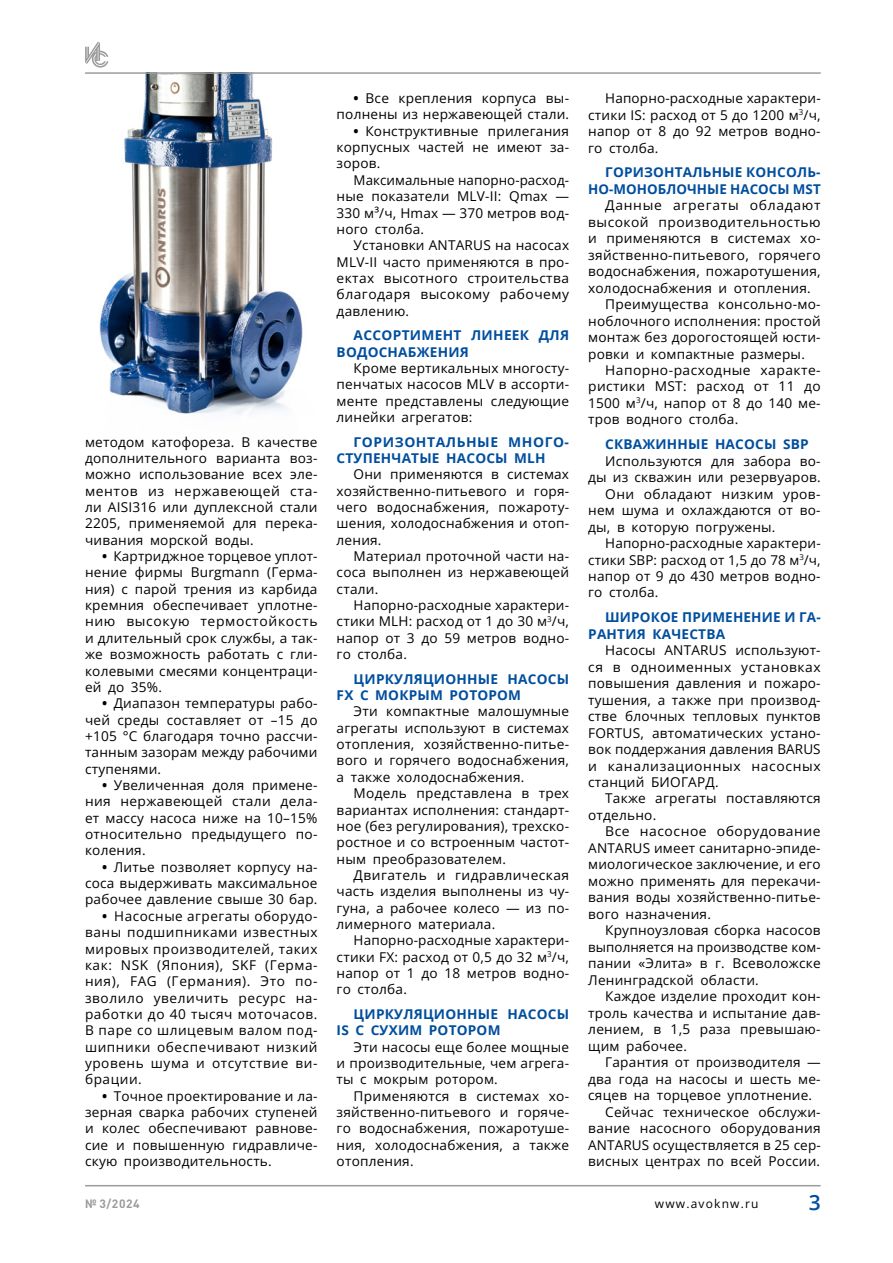
<style>
.page{position:relative;width:893px;height:1263px;background:#fff}
.page>*{position:absolute;margin:0;border:0;box-sizing:border-box;transform-origin:0 0}
.t1{font:600 21px "Open Sans";color:#004e9e}
.t2{font:13.5px/16.4px "Open Sans";letter-spacing:.015em;color:#000;text-align:justify}
.t3{font:700 13.5px/16.4px "Open Sans";letter-spacing:.015em;color:#004e9e}
.t4{font:13.5px "Open Sans";letter-spacing:.035em;color:#000}
.t5{font:13.5px "Open Sans";letter-spacing:.05em;color:#000}
.t6{font:12px "Open Sans";letter-spacing:.1em;color:#000}
.t7{font:700 12px "DIN Pro";color:#9c9c9d}
.s1{font-weight:700}
</style>
<div class="page">
<img style="left:99px;top:74px;width:204px;height:340px">
<svg style="left:85px;top:42px;width:23px;height:26px"></svg>
<hr style="left:85px;top:1185px;width:736px;height:1px;background:#9c9c9d">
<hr style="left:85px;top:72px;width:736px;height:2px;background:#9c9c9d">
<p class="t2" style="left:85px;top:433px;width:234px">методом катофореза. В качестве дополнительного варианта воз&shy;можно использование всех эле&shy;ментов из нержавеющей ста&shy;ли AISI316 или дуплексной стали 2205, применяемой для перека&shy;чивания морской воды.</p>
<p class="t2" style="left:85px;top:548px;width:234px;text-indent:17px"><span class="s1">•</span> Картриджное торцевое уплот&shy;нение фирмы Burgmann (Герма&shy;ния) с парой трения из карбида кремния обеспечивает уплотне&shy;нию высокую термостойкость и длительный срок службы, а так&shy;же возможность работать с гли&shy;колевыми смесями концентраци&shy;ей до 35%.</p>
<p class="t2" style="left:85px;top:695px;width:234px;text-indent:17px"><span class="s1">•</span> Диапазон температуры рабо&shy;чей среды составляет от –15 до +105 °C благодаря точно рассчи&shy;танным зазорам между рабочими ступенями.</p>
<p class="t2" style="left:85px;top:776px;width:234px;text-indent:17px"><span class="s1">•</span> Увеличенная доля примене&shy;ния нержавеющей стали дела&shy;ет массу насоса ниже на 10–15% относительно предыдущего по&shy;коления.</p>
<p class="t2" style="left:85px;top:858px;width:234px;text-indent:17px"><span class="s1">•</span> Литье позволяет корпусу на&shy;соса выдерживать максимальное рабочее давление свыше 30 бар.</p>
<p class="t2" style="left:85px;top:907px;width:234px;text-indent:17px"><span class="s1">•</span> Насосные агрегаты оборудо&shy;ваны подшипниками известных мировых производителей, таких как: NSK (Япония), SKF (Герма&shy;ния), FAG (Германия). Это по&shy;зволило увеличить ресурс на&shy;работки до 40 тысяч моточасов.<br>В паре со шлицевым валом под&shy;шипники обеспечивают низкий уровень шума и отсутствие ви&shy;брации.</p>
<p class="t2" style="left:85px;top:1087px;width:234px;text-indent:17px"><span class="s1">•</span> Точное проектирование и ла&shy;зерная сварка рабочих ступеней и колес обеспечивают равнове&shy;сие и повышенную гидравличе&shy;скую производительность.</p>
<p class="t2" style="left:337px;top:90px;width:234px;text-align:right"><span class="s1">•</span> Все крепления корпуса вы&shy;полнены из нержавеющей стали.</p>
<p class="t2" style="left:337px;top:122px;width:234px;text-indent:17px"><span class="s1">•</span> Конструктивные прилегания корпусных частей не имеют за&shy;зоров.</p>
<p class="t2" style="left:337px;top:171px;width:234px;text-indent:17px">Максимальные напорно-расход&shy;ные показатели MLV-II: Qmax — 330 м³/ч, Hmax — 370 метров вод&shy;ного столба.</p>
<p class="t2" style="left:337px;top:237px;width:234px;text-indent:17px">Установки ANTARUS на насосах MLV-II часто применяются в про&shy;ектах высотного строительства благодаря высокому рабочему давлению.</p>
<p class="t3" style="left:337px;top:327px;width:234px;text-indent:17px">АССОРТИМЕНТ ЛИНЕЕК ДЛЯ<br>ВОДОСНАБЖЕНИЯ</p>
<p class="t2" style="left:337px;top:359px;width:234px;text-indent:17px">Кроме вертикальных многосту&shy;пенчатых насосов MLV в ассорти&shy;менте представлены следующие линейки агрегатов:</p>
<p class="t3" style="left:337px;top:433px;width:234px;text-indent:17px">ГОРИЗОНТАЛЬНЫЕ МНОГО-<br>СТУПЕНЧАТЫЕ НАСОСЫ MLH</p>
<p class="t2" style="left:337px;top:466px;width:234px;text-indent:17px">Они применяются в системах хозяйственно-питьевого и горя&shy;чего водоснабжения, пожароту&shy;шения, холодоснабжения и отоп&shy;ления.</p>
<p class="t2" style="left:337px;top:548px;width:234px;text-indent:17px">Материал проточной части на&shy;соса выполнен из нержавеющей стали.</p>
<p class="t2" style="left:337px;top:597px;width:234px;text-indent:17px">Напорно-расходные характери&shy;стики MLH: расход от 1 до 30 м<sup>3</sup>/ч, напор от 3 до 59 метров водно&shy;го столба.</p>
<p class="t3" style="left:337px;top:670px;width:234px;text-indent:17px">ЦИРКУЛЯЦИОННЫЕ НАСОСЫ<br>FX С МОКРЫМ РОТОРОМ</p>
<p class="t2" style="left:337px;top:703px;width:234px;text-indent:17px">Эти компактные малошумные агрегаты используют в системах отопления, хозяйственно-питье&shy;вого и горячего водоснабжения, а также холодоснабжения.</p>
<p class="t2" style="left:337px;top:785px;width:234px;text-indent:17px">Модель представлена в трех вариантах исполнения: стандарт&shy;ное (без регулирования), трехско&shy;ростное и со встроенным частот&shy;ным преобразователем.</p>
<p class="t2" style="left:337px;top:866px;width:234px;text-indent:17px">Двигатель и гидравлическая часть изделия выполнены из чу&shy;гуна, а рабочее колесо — из по&shy;лимерного материала.</p>
<p class="t2" style="left:337px;top:932px;width:234px;text-indent:17px">Напорно-расходные характери&shy;стики FX: расход от 0,5 до 32 м<sup>3</sup>/ч, напор от 1 до 18 метров водно&shy;го столба.</p>
<p class="t3" style="left:337px;top:1005px;width:234px;text-indent:17px">ЦИРКУЛЯЦИОННЫЕ НАСОСЫ<br>IS С СУХИМ РОТОРОМ</p>
<p class="t2" style="left:337px;top:1038px;width:234px;text-indent:17px">Эти насосы еще более мощные и производительные, чем агрега&shy;ты с мокрым ротором.</p>
<p class="t2" style="left:337px;top:1087px;width:234px;text-indent:17px">Применяются в системах хо&shy;зяйственно-питьевого и горяче&shy;го водоснабжения, пожаротуше&shy;ния, холодоснабжения, а также отопления.</p>
<p class="t2" style="left:588px;top:90px;width:234px;text-indent:17px">Напорно-расходные характери&shy;стики IS: расход от 5 до 1200 м<sup>3</sup>/ч, напор от 8 до 92 метров водно&shy;го столба.</p>
<p class="t3" style="left:588px;top:164px;width:234px;text-align:right">ГОРИЗОНТАЛЬНЫЕ КОНСОЛЬ-<br>НО-МОНОБЛОЧНЫЕ НАСОСЫ MST</p>
<p class="t5" style="left:605px;top:196px;width:217px">Данные агрегаты обладают</p>
<p class="t4" style="left:588px;top:212px;width:234px">высокой производительностью</p>
<p class="t2" style="left:588px;top:230px;width:234px">и применяются в системах хо-</p>
<p class="t2" style="left:588px;top:246px;width:234px">зяйственно-питьевого, горячего</p>
<p class="t2" style="left:588px;top:263px;width:234px">водоснабжения, пожаротушения,</p>
<p class="t2" style="left:588px;top:279px;width:224px">холодоснабжения и отопления.</p>
<p class="t2" style="left:605px;top:296px;width:217px">Преимущества консольно-мо-</p>
<p class="t2" style="left:588px;top:312px;width:234px">ноблочного исполнения: простой</p>
<p class="t2" style="left:588px;top:329px;width:234px">монтаж без дорогостоящей юсти-</p>
<p class="t2" style="left:588px;top:345px;width:218px">ровки и компактные размеры.</p>
<p class="t4" style="left:605px;top:361px;width:217px">Напорно-расходные характе-</p>
<p class="t2" style="left:588px;top:378px;width:234px">ристики MST: расход от 11 до</p>
<p class="t2" style="left:588px;top:395px;width:234px">1500 м<sup>3</sup>/ч, напор от 8 до 140 ме-</p>
<p class="t2" style="left:588px;top:411px;width:152px">тров водного столба.</p>
<p class="t3" style="left:605px;top:436px;width:205px">СКВАЖИННЫЕ НАСОСЫ SBP</p>
<p class="t2" style="left:605px;top:452px;width:217px">Используются для забора во-</p>
<p class="t2" style="left:588px;top:469px;width:234px">ды из скважин или резервуаров.</p>
<p class="t2" style="left:605px;top:485px;width:217px">Они обладают низким уров-</p>
<p class="t2" style="left:588px;top:502px;width:234px">нем шума и охлаждаются от во-</p>
<p class="t2" style="left:588px;top:518px;width:189px">ды, в которую погружены.</p>
<p class="t2" style="left:605px;top:535px;width:217px">Напорно-расходные характери-</p>
<p class="t2" style="left:588px;top:551px;width:234px">стики SBP: расход от 1,5 до 78 м<sup>3</sup>/ч,</p>
<p class="t2" style="left:588px;top:568px;width:234px">напор от 9 до 430 метров водно-</p>
<p class="t2" style="left:588px;top:584px;width:72px">го столба.</p>
<p class="t3" style="left:588px;top:609px;width:234px;text-indent:17px">ШИРОКОЕ ПРИМЕНЕНИЕ И ГА-<br>РАНТИЯ КАЧЕСТВА</p>
<p class="t2" style="left:588px;top:642px;width:234px;text-indent:17px">Насосы ANTARUS используют&shy;ся в одноименных установках повышения давления и пожаро&shy;тушения, а также при производ&shy;стве блочных тепловых пунктов FORTUS, автоматических устано&shy;вок поддержания давления BARUS и канализационных насосных станций БИОГАРД.</p>
<p class="t2" style="left:588px;top:790px;width:234px;text-indent:17px">Также агрегаты поставляются отдельно.</p>
<p class="t2" style="left:588px;top:823px;width:234px;text-indent:17px">Все насосное оборудование ANTARUS имеет санитарно-эпиде&shy;миологическое заключение, и его можно применять для перекачи&shy;вания воды хозяйственно-питье&shy;вого назначения.</p>
<p class="t2" style="left:588px;top:922px;width:234px;text-indent:17px">Крупноузловая сборка насосов выполняется на производстве ком&shy;пании «Элита» в г. Всеволожске Ленинградской области.</p>
<p class="t2" style="left:588px;top:988px;width:234px;text-indent:17px">Каждое изделие проходит кон&shy;троль качества и испытание дав&shy;лением, в 1,5 раза превышаю&shy;щим рабочее.</p>
<p class="t2" style="left:605px;top:1054px;width:217px">Гарантия от производителя —</p>
<p class="t2" style="left:588px;top:1070px;width:234px">два года на насосы и шесть ме-</p>
<p class="t2" style="left:588px;top:1087px;width:225px">сяцев на торцевое уплотнение.</p>
<p class="t2" style="left:605px;top:1103px;width:217px">Сейчас техническое обслужи-</p>
<p class="t2" style="left:588px;top:1120px;width:234px">вание насосного оборудования</p>
<p class="t2" style="left:588px;top:1136px;width:234px">ANTARUS осуществляется в 25 сер-</p>
<p class="t2" style="left:588px;top:1153px;width:233px">висных центрах по всей России.</p>
<p class="t7" style="left:85px;top:1193px;width:56px">№ 3/2024</p>
<p class="t6" style="left:655px;top:1195px;width:105px">www.avoknw.ru</p>
<h1 class="t1" style="left:809px;top:1188px;width:13px">3</h1>
</div>
